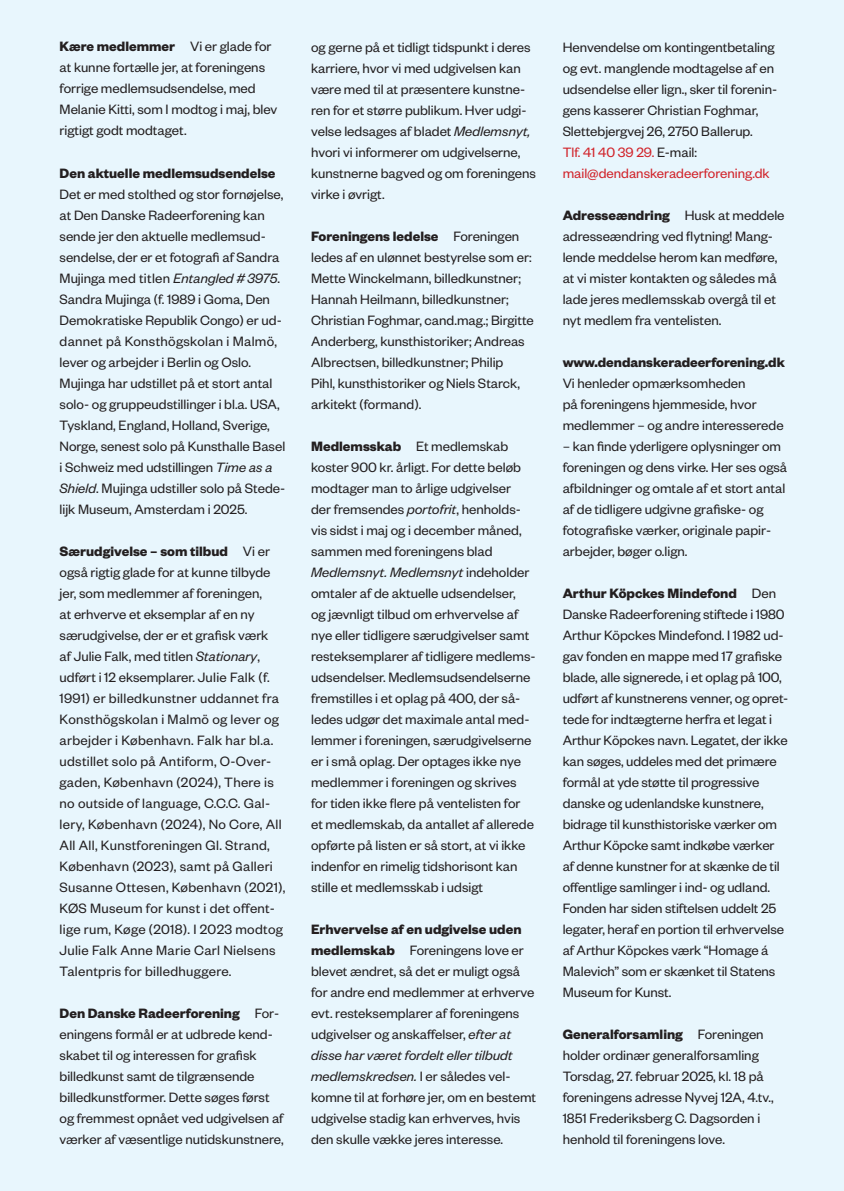
<style>
.page{position:relative;width:844px;height:1191px;background:#fff}
.page>*{position:absolute;margin:0;border:0;box-sizing:border-box;transform-origin:0 0}
.t1{font:14.88px/21px "Founders Grotesk";color:#231f20}
.t2{font:14.88px/21px "Founders Grotesk";letter-spacing:.02em;color:#231f20}
.t3{font:700 14.88px "Founders Grotesk";color:#231f20}
.s1{font-weight:700}
.s2{font-style:italic}
.s3{color:#d1232a}
</style>
<div class="page">
<div style="left:0;top:0;width:843px;height:1191px;background:#e8f6fd"></div>
<p class="t1" style="left:60px;top:35px;width:219px"><span class="s1">Kære medlemmer</span> Vi er glade for at kunne fortælle jer, at foreningens forrige medlemsudsendelse, med<br>Melanie Kitti, som I modtog i maj, blev rigtigt godt modtaget.</p>
<p class="t3" style="left:60px;top:163px;width:217px">Den aktuelle medlemsudsendelse</p>
<p class="t1" style="left:60px;top:182px;width:227px">Det er med stolthed og stor fornøjelse, at Den Danske Radeerforening kan sende jer den aktuelle medlemsud&shy;sendelse, der er et fotografi af Sandra Mujinga med titlen <span class="s2">Entangled #3975</span>.<br>Sandra Mujinga (f. 1989 i Goma, Den Demokratiske Republik Congo) er ud&shy;dannet på Konsthögskolan i Malmö, lever og arbejder i Berlin og Oslo.<br>Mujinga har udstillet på et stort antal solo- og gruppeudstillinger i bl.a. USA, Tyskland, England, Holland, Sverige, Norge, senest solo på Kunsthalle Basel i Schweiz med udstillingen <span class="s2">Time as a Shield</span>. Mujinga udstiller solo på Stede&shy;lijk Museum, Amsterdam i 2025.</p>
<p class="t2" style="left:60px;top:540px;width:227px"><span class="s1">Særudgivelse – som tilbud</span> Vi er også rigtig glade for at kunne tilbyde jer, som medlemmer af foreningen,<br>at erhverve et eksemplar af en ny særudgivelse, der er et grafisk værk<br>af Julie Falk, med titlen <span class="s2">Stationary</span>, udført i 12 eksemplarer. Julie Falk (f.<br>1991) er billedkunstner uddannet fra Konsthögskolan i Malmö og lever og arbejder i København. Falk har bl.a. udstillet solo på Antiform, O-Over&shy;gaden, København (2024), There is no outside of language, C.C.C. Gal&shy;lery, København (2024), No Core, All All All, Kunstforeningen Gl. Strand, København (2023), samt på Galleri Susanne Ottesen, København (2021), KØS Museum for kunst i det offent&shy;lige rum, Køge (2018). I 2023 modtog Julie Falk Anne Marie Carl Nielsens Talentpris for billedhuggere.</p>
<p class="t1" style="left:60px;top:1002px;width:225px"><span class="s1">Den Danske Radeerforening</span> For&shy;eningens formål er at udbrede kend&shy;skabet til og interessen for grafisk billedkunst samt de tilgrænsende billedkunstformer. Dette søges først og fremmest opnået ved udgivelsen af værker af væsentlige nutidskunstnere,</p>
<p class="t1" style="left:311px;top:36px;width:226px">og gerne på et tidligt tidspunkt i deres karriere, hvor vi med udgivelsen kan være med til at præsentere kunstne&shy;ren for et større publikum. Hver udgi&shy;velse ledsages af bladet <span class="s2">Medlemsnyt, </span>hvori vi informerer om udgivelserne, kunstnerne bagved og om foreningens virke i øvrigt.</p>
<p class="t1" style="left:311px;top:225px;width:224px"><span class="s1">Foreningens ledelse</span> Foreningen ledes af en ulønnet bestyrelse som er:<br>Mette Winckelmann, billedkunstner; Hannah Heilmann, billedkunstner; Christian Foghmar, cand.mag.; Birgitte Anderberg, kunsthistoriker; Andreas Albrectsen, billedkunstner; Philip<br>Pihl, kunsthistoriker og Niels Starck, arkitekt (formand).</p>
<p class="t1" style="left:311px;top:435px;width:226px"><span class="s1">Medlemsskab</span> Et medlemskab koster 900 kr. årligt. For dette beløb modtager man to årlige udgivelser<br>der fremsendes <span class="s2">portofrit</span>, henholds&shy;vis sidst i maj og i december måned, sammen med foreningens blad <span class="s2">Medlemsnyt. Medlemsnyt</span> indeholder omtaler af de aktuelle udsendelser,<br>og jævnligt tilbud om erhvervelse af nye eller tidligere særudgivelser samt resteksemplarer af tidligere medlems&shy;udsendelser. Medlemsudsendelserne fremstilles i et oplag på 400, der så&shy;ledes udgør det maximale antal med&shy;lemmer i foreningen, særudgivelserne er i små oplag. Der optages ikke nye medlemmer i foreningen og skrives for tiden ikke flere på ventelisten for et medlemskab, da antallet af allerede opførte på listen er så stort, at vi ikke indenfor en rimelig tidshorisont kan stille et medlemsskab i udsigt</p>
<p class="t1" style="left:311px;top:918px;width:226px"><span class="s1">Erhvervelse af en udgivelse uden medlemskab</span> Foreningens love er blevet ændret, så det er muligt også for andre end medlemmer at erhverve evt. resteksemplarer af foreningens udgivelser og anskaffelser, <span class="s2">efter at disse har været fordelt eller tilbudt medlemskredsen.</span> I er således vel&shy;komne til at forhøre jer, om en bestemt udgivelse stadig kan erhverves, hvis den skulle vække jeres interesse.</p>
<p class="t1" style="left:562px;top:36px;width:216px">Henvendelse om kontingentbetaling og evt. manglende modtagelse af en udsendelse eller lign., sker til forenin&shy;gens kasserer Christian Foghmar, Slettebjergvej 26, 2750 Ballerup.<br><span class="s3">Tlf. 41 40 39 29.</span> E-mail: <span class="s3">mail@dendanskeradeerforening.dk</span></p>
<p class="t1" style="left:562px;top:204px;width:223px"><span class="s1">Adresseændring</span> Husk at meddele adresseændring ved flytning! Mang&shy;lende meddelse herom kan medføre, at vi mister kontakten og således må lade jeres medlemsskab overgå til et nyt medlem fra ventelisten.</p>
<p class="t3" style="left:562px;top:353px;width:224px">www.dendanskeradeerforening.dk</p>
<p class="t1" style="left:562px;top:372px;width:222px">Vi henleder opmærksomheden<br>på foreningens hjemmeside, hvor medlemmer – og andre interesserede</p>
<p class="t1" style="left:562px;top:435px;width:226px">– kan finde yderligere oplysninger om foreningen og dens virke. Her ses også afbildninger og omtale af et stort antal af de tidligere udgivne grafiske- og fotografiske værker, originale papir&shy;arbejder, bøger o.lign.</p>
<p class="t1" style="left:562px;top:582px;width:227px"><span class="s1">Arthur Köpckes Mindefond</span> Den Danske Radeerforening stiftede i 1980<br>Arthur Köpckes Mindefond. I 1982 ud&shy;gav fonden en mappe med 17 grafiske blade, alle signerede, i et oplag på 100, udført af kunstnerens venner, og opret&shy;tede for indtægterne herfra et legat i Arthur Köpckes navn. Legatet, der ikke kan søges, uddeles med det primære formål at yde støtte til progressive danske og udenlandske kunstnere, bidrage til kunsthistoriske værker om Arthur Köpcke samt indkøbe værker af denne kunstner for at skænke de til offentlige samlinger i ind- og udland.<br>Fonden har siden stiftelsen uddelt 25 legater, heraf en portion til erhvervelse af Arthur Köpckes værk “Homage á Malevich” som er skænket til Statens Museum for Kunst.</p>
<p class="t1" style="left:562px;top:1023px;width:212px"><span class="s1">Generalforsamling</span> Foreningen holder ordinær generalforsamling Torsdag, 27. februar 2025, kl. 18 på foreningens adresse Nyvej 12A, 4.tv., 1851 Frederiksberg C. Dagsorden i henhold til foreningens love.</p>
</div>
